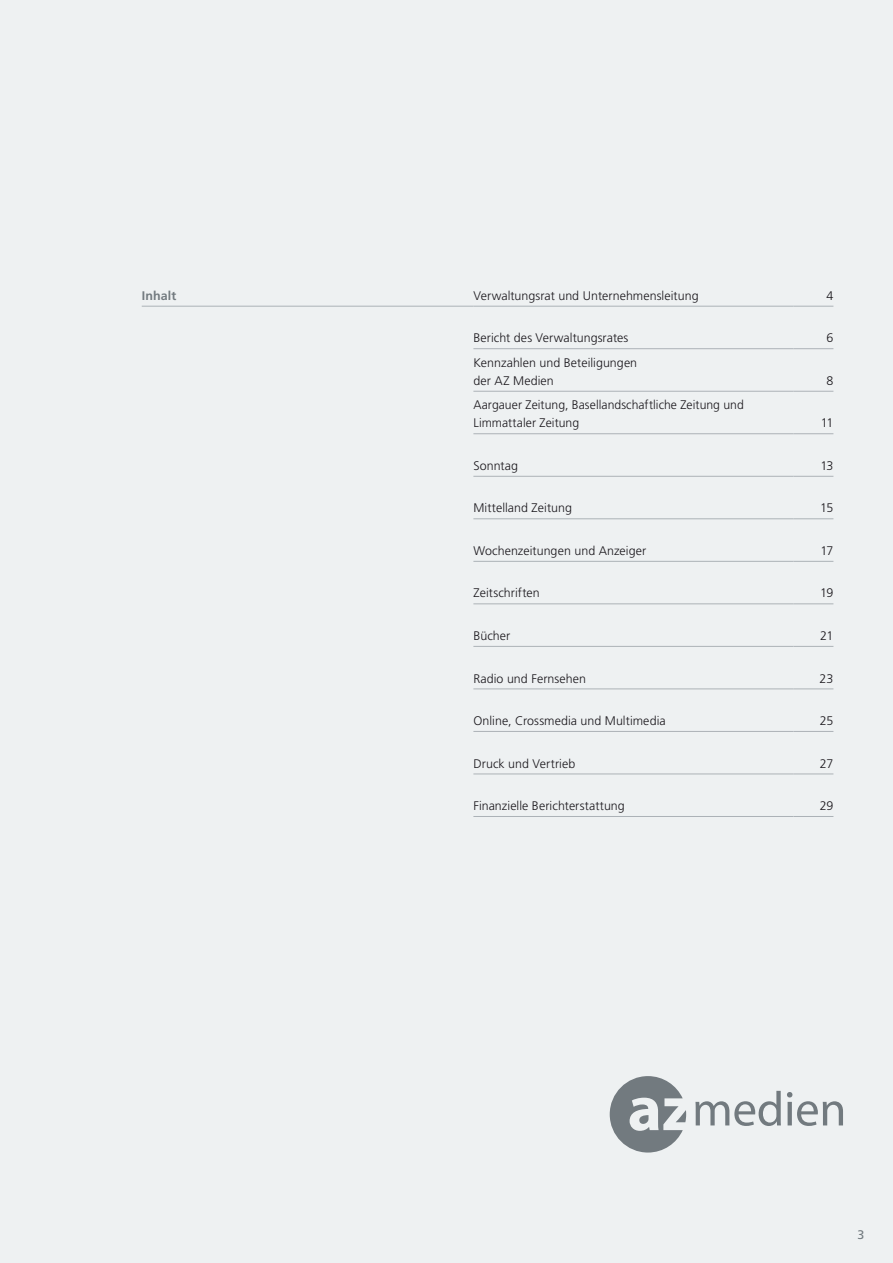
<style>
.page{position:relative;width:893px;height:1263px;background:#eef1f2}
.page>*{position:absolute;margin:0;border:0;box-sizing:border-box;transform-origin:0 0}
.t1{font:300 12.45px/18px "Frutiger";letter-spacing:.005em;color:#1a171c}
.t2{font:700 12.45px "Frutiger";letter-spacing:.01em;color:#727a7f}
.t3{font:12.45px "Frutiger";color:#727a7f}
</style>
<div class="page">
<svg style="left:610px;top:1076px;width:76px;height:76px"></svg>
<svg style="left:695px;top:1091px;width:86px;height:35px"></svg>
<svg style="left:787px;top:1092px;width:56px;height:34px"></svg>
<hr style="left:142px;top:306px;width:331px;height:1px;background:#acb2b7">
<hr style="left:473px;top:306px;width:320px;height:1px;background:#acb2b7">
<hr style="left:793px;top:306px;width:40px;height:1px;background:#acb2b7">
<hr style="left:473px;top:348px;width:320px;height:1px;background:#acb2b7">
<hr style="left:793px;top:348px;width:40px;height:1px;background:#acb2b7">
<hr style="left:473px;top:391px;width:320px;height:1px;background:#acb2b7">
<hr style="left:793px;top:391px;width:40px;height:1px;background:#acb2b7">
<hr style="left:473px;top:433px;width:320px;height:1px;background:#acb2b7">
<hr style="left:793px;top:433px;width:40px;height:1px;background:#acb2b7">
<hr style="left:473px;top:476px;width:320px;height:1px;background:#acb2b7">
<hr style="left:793px;top:476px;width:40px;height:1px;background:#acb2b7">
<hr style="left:473px;top:518px;width:320px;height:1px;background:#acb2b7">
<hr style="left:793px;top:518px;width:40px;height:1px;background:#acb2b7">
<hr style="left:473px;top:561px;width:320px;height:1px;background:#acb2b7">
<hr style="left:793px;top:561px;width:40px;height:1px;background:#acb2b7">
<hr style="left:473px;top:604px;width:320px;height:1px;background:#acb2b7">
<hr style="left:793px;top:604px;width:40px;height:1px;background:#acb2b7">
<hr style="left:473px;top:646px;width:320px;height:1px;background:#acb2b7">
<hr style="left:793px;top:646px;width:40px;height:1px;background:#acb2b7">
<hr style="left:473px;top:689px;width:320px;height:1px;background:#acb2b7">
<hr style="left:793px;top:689px;width:40px;height:1px;background:#acb2b7">
<hr style="left:473px;top:731px;width:320px;height:1px;background:#acb2b7">
<hr style="left:793px;top:731px;width:40px;height:1px;background:#acb2b7">
<hr style="left:473px;top:774px;width:320px;height:1px;background:#acb2b7">
<hr style="left:793px;top:774px;width:40px;height:1px;background:#acb2b7">
<hr style="left:473px;top:816px;width:320px;height:1px;background:#acb2b7">
<hr style="left:793px;top:816px;width:40px;height:1px;background:#acb2b7">
<p class="t2" style="left:142px;top:288px;width:36px">Inhalt</p>
<p class="t1" style="left:473px;top:286px;width:227px">Verwaltungsrat und Unternehmensleitung</p>
<p class="t1" style="left:826px;top:286px;width:8px">4</p>
<p class="t1" style="left:473px;top:329px;width:156px">Bericht des Verwaltungsrates</p>
<p class="t1" style="left:826px;top:329px;width:8px">6</p>
<p class="t1" style="left:473px;top:353px;width:165px">Kennzahlen und Beteiligungen der AZ Medien</p>
<p class="t1" style="left:826px;top:371px;width:8px">8</p>
<p class="t1" style="left:473px;top:396px;width:272px">Aargauer Zeitung, Basellandschaftliche Zeitung und<br>Limmattaler Zeitung</p>
<p class="t1" style="left:821px;top:414px;width:14px">11</p>
<p class="t1" style="left:473px;top:457px;width:46px">Sonntag</p>
<p class="t1" style="left:820px;top:457px;width:15px">13</p>
<p class="t1" style="left:473px;top:499px;width:100px">Mittelland Zeitung</p>
<p class="t1" style="left:820px;top:499px;width:15px">15</p>
<p class="t1" style="left:473px;top:542px;width:174px">Wochenzeitungen und Anzeiger</p>
<p class="t1" style="left:820px;top:542px;width:15px">17</p>
<p class="t1" style="left:473px;top:584px;width:68px">Zeitschriften</p>
<p class="t1" style="left:820px;top:584px;width:15px">19</p>
<p class="t1" style="left:473px;top:627px;width:38px">Bücher</p>
<p class="t1" style="left:820px;top:627px;width:15px">21</p>
<p class="t1" style="left:473px;top:669px;width:114px">Radio und Fernsehen</p>
<p class="t1" style="left:820px;top:669px;width:15px">23</p>
<p class="t1" style="left:473px;top:712px;width:194px">Online, Crossmedia und Multimedia</p>
<p class="t1" style="left:820px;top:712px;width:15px">25</p>
<p class="t1" style="left:473px;top:754px;width:103px">Druck und Vertrieb</p>
<p class="t1" style="left:820px;top:754px;width:15px">27</p>
<p class="t1" style="left:473px;top:797px;width:153px">Finanzielle Berichterstattung</p>
<p class="t1" style="left:820px;top:797px;width:15px">29</p>
<p class="t3" style="left:857px;top:1227px;width:8px">3</p>
</div>
